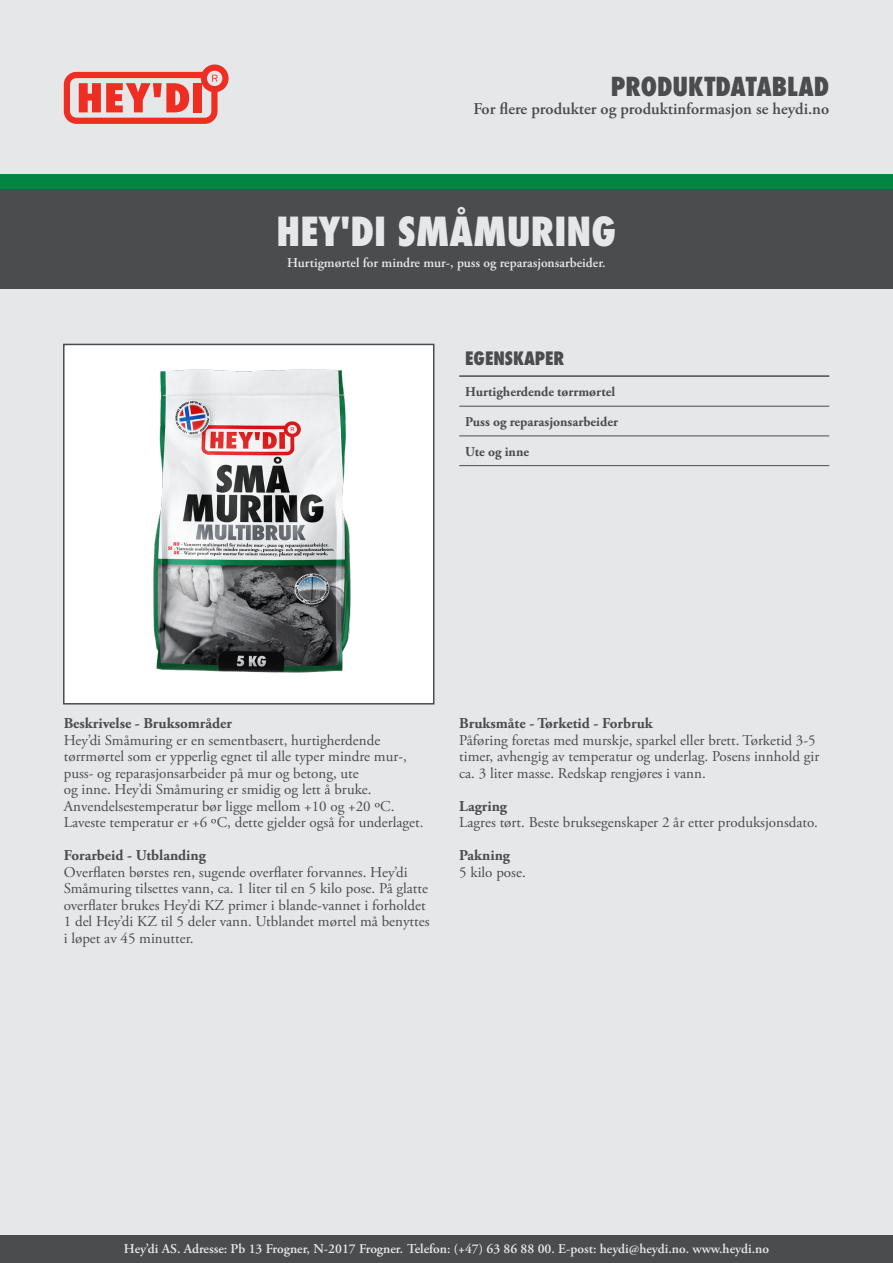
<style>
.page{position:relative;width:893px;height:1263px;background:#e6e7e9}
.page>*{position:absolute;margin:0;border:0;box-sizing:border-box;transform-origin:0 0}
.t1{font:800 condensed 39px "Futura";color:#e6e7e9}
.t2{font:800 condensed 25.5px "Futura";color:#4b4c4d}
.t3{font:800 condensed 18px "Futura";color:#4b4c4d}
.t4{font:600 16.5px "Adobe Garamond Pro";color:#4b4c4d}
.t5{font:15px/16.5px "Adobe Garamond Pro";color:#4b4c4d}
.t6{font:700 15px "Adobe Garamond Pro";color:#4b4c4d}
.t7{font:600 13.5px "Adobe Garamond Pro";color:#e6e7e9}
.t8{font:700 13.5px "Adobe Garamond Pro";color:#4b4c4d}
</style>
<div class="page">
<svg style="left:64px;top:64px;width:165px;height:60px"></svg>
<div style="left:0;top:189px;width:893px;height:100px;background:#4b4c4d"></div>
<div style="left:0;top:175px;width:893px;height:14px;background:#008543"></div>
<div style="left:64px;top:344px;width:370px;height:360px;background:#fff"></div>
<img style="left:153px;top:369px;width:198px;height:304px">
<div style="left:63px;top:344px;width:371px;height:360px;border:2px solid #4b4c4d"></div>
<hr style="left:459px;top:406px;width:370px;height:1px;background:#4b4c4d">
<hr style="left:459px;top:435px;width:370px;height:1px;background:#4b4c4d">
<hr style="left:459px;top:465px;width:370px;height:1px;background:#4b4c4d">
<hr style="left:459px;top:375px;width:370px;height:2px;background:#4b4c4d">
<div style="left:0;top:1235px;width:893px;height:28px;background:#4b4c4d"></div>
<h2 class="t2" style="left:611px;top:69px;width:220px">PRODUKTDATABLAD</h2>
<p class="t4" style="left:473px;top:99px;width:357px">For flere produkter og produktinformasjon se heydi.no</p>
<h1 class="t1" style="left:277px;top:205px;width:341px">HEY'DI SMÅMURING</h1>
<p class="t7" style="left:287px;top:255px;width:320px">Hurtigmørtel for mindre mur-, puss og reparasjonsarbeider.</p>
<p class="t3" style="left:465px;top:346px;width:101px">EGENSKAPER</p>
<p class="t8" style="left:465px;top:384px;width:151px">Hurtigherdende tørrmørtel</p>
<p class="t8" style="left:465px;top:414px;width:154px">Puss og reparasjonsarbeider</p>
<p class="t8" style="left:465px;top:443px;width:65px">Ute og inne</p>
<p class="t6" style="left:64px;top:715px;width:170px">Beskrivelse - Bruksområder</p>
<p class="t5" style="left:64px;top:732px;width:361px">Hey’di Småmuring er en sementbasert, hurtigherdende tørrmørtel som er ypperlig egnet til alle typer mindre mur-, puss- og reparasjonsarbeider på mur og betong, ute<br>og inne. Hey’di Småmuring er smidig og lett å bruke.<br>Anvendelsestemperatur bør ligge mellom +10 og +20 ºC.<br>Laveste temperatur er +6 ºC, dette gjelder også for underlaget.</p>
<p class="t6" style="left:64px;top:847px;width:144px">Forarbeid - Utblanding</p>
<p class="t5" style="left:64px;top:864px;width:367px">Overflaten børstes ren, sugende overflater forvannes. Hey’di Småmuring tilsettes vann, ca. 1 liter til en 5 kilo pose. På glatte overflater brukes Hey’di KZ primer i blande-vannet i forholdet 1 del Hey’di KZ til 5 deler vann. Utblandet mørtel må benyttes i løpet av 45 minutter.</p>
<p class="t6" style="left:459px;top:715px;width:195px">Bruksmåte - Tørketid - Forbruk</p>
<p class="t5" style="left:459px;top:732px;width:362px">Påføring foretas med murskje, sparkel eller brett. Tørketid 3-5 timer, avhengig av temperatur og underlag. Posens innhold gir ca. 3 liter masse. Redskap rengjøres i vann.</p>
<p class="t6" style="left:459px;top:797px;width:49px">Lagring</p>
<p class="t5" style="left:459px;top:815px;width:360px">Lagres tørt. Beste bruksegenskaper 2 år etter produksjonsdato.</p>
<p class="t6" style="left:459px;top:847px;width:52px">Pakning</p>
<p class="t5" style="left:459px;top:864px;width:68px">5 kilo pose.</p>
<p class="t7" style="left:124px;top:1241px;width:646px">Hey’di AS. Adresse: Pb 13 Frogner, N-2017 Frogner. Telefon: (+47) 63 86 88 00. E-post: heydi@heydi.no. www.heydi.no</p>
</div>
